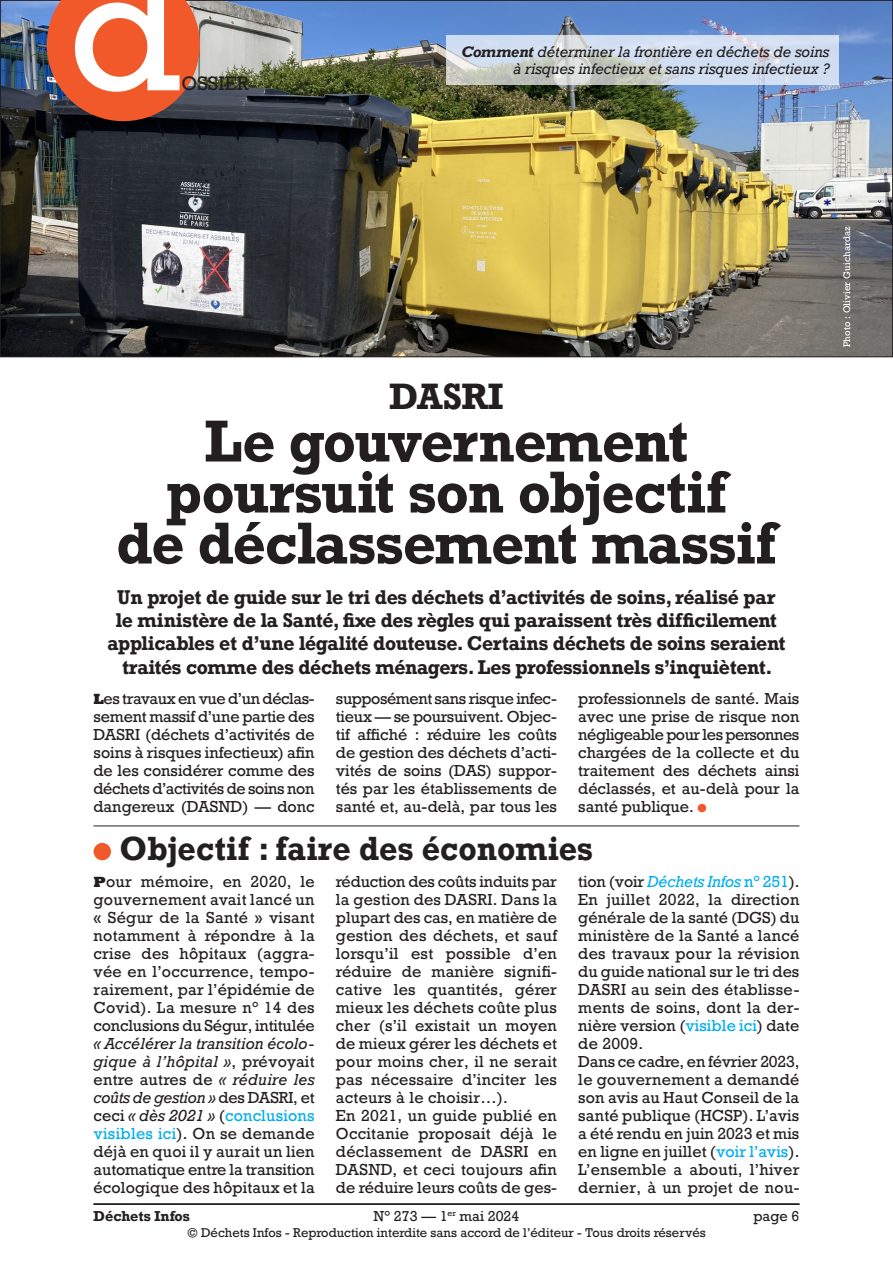
<style>
.page{position:relative;width:893px;height:1263px;background:#fff}
.page>*{position:absolute;margin:0;border:0;box-sizing:border-box;transform-origin:0 0}
.t1{font:166.5px "Rockwell";color:#fff}
.Titre_32{font:700 55.5px/51px "Rockwell";letter-spacing:-.02em;color:#231f20;text-align:center}
.Titre_32-2{font:700 34.5px "Rockwell";letter-spacing:-.01em;color:#231f20}
.Texte_courant{font:700 31.5px "Rockwell";letter-spacing:.01em;color:#231f20;scale:.95 1}
.Châpo_12_5pt{font:700 18.75px/23.2px "Rockwell";letter-spacing:-.01em;color:#231f20;text-align:center}
.t2{font:18.3px "Rockwell";color:#231f20}
.Texte_courant-2{font:15px/18px "Rockwell";color:#231f20;text-align:justify}
.Texte_courant-3{font:italic 15px "Rockwell";letter-spacing:-.01em;color:#00aeef}
.Légende_photo{font:italic 14.25px "Rockwell";letter-spacing:-.005em;color:#231f20}
.t3{font:13.5px "Rockwell";color:#231f20}
.t4{font:700 13.5px "Rockwell";color:#231f20}
.t5{font:12px "Rockwell";color:#231f20}
.Crédit_photo{font:9px "Rockwell";letter-spacing:.015em;color:#fff}
.s1{font-weight:700}
.s2{font-family:"Rockwell Std";font-weight:800}
.s3{font-style:italic}
.s4{color:#00aeef}
.s5{font-style:normal;color:#231f20}
.s6{font-style:normal}
</style>
<div class="page">
<hr style="left:94px;top:1203px;width:705px;height:2px;background:#231f20">
<div style="left:698px;top:804px;width:8px;height:8px;background:#f1592a;border-radius:50%"></div>
<hr style="left:94px;top:825px;width:705px;height:1px;background:#231f20">
<div style="left:94px;top:843px;width:17px;height:17px;background:#f1592a;border-radius:50%"></div>
<img style="left:2px;top:2px;width:889px;height:353px">
<svg style="left:446px;top:35px;width:393px;height:50px;background:#cfd8e2"></svg>
<svg style="left:47px;top:0;width:153px;height:121px;background:#d55732"></svg>
<h1 class="t1" style="left:69px;top:-73px;width:114px">d</h1>
<p class="t2" style="left:182px;top:72px;width:69px">OSSIER</p>
<p class="Légende_photo" style="left:461px;top:43px;width:370px"><span class="s1">Comment</span> déterminer la frontière en déchets de soins</p>
<p class="Légende_photo" style="left:513px;top:60px;width:318px">à risques infectieux et sans risques infectieux ?</p>
<p class="Titre_32-2" style="left:390px;top:374px;width:115px">DASRI</p>
<p class="Titre_32" style="left:116px;top:415px;width:662px">Le gouvernement poursuit son objectif<br>de déclassement massif</p>
<p class="Châpo_12_5pt" style="left:107px;top:585px;width:680px">Un projet de guide sur le tri des déchets d’activités de soins, réalisé par le ministère de la Santé, fixe des règles qui paraissent très difficilement applicables et d’une légalité douteuse. Certains déchets de soins seraient traités comme des déchets ménagers. Les professionnels s’inquiètent.</p>
<p class="Texte_courant-2" style="left:94px;top:690px;width:223px"><span class="s2">L</span>es travaux en vue d’un déclas&shy;sement massif d’une partie des DASRI (déchets d’activités de soins à risques infectieux) afin de les considérer comme des déchets d’activités de soins non dangereux (DASND) — donc</p>
<p class="Texte_courant-2" style="left:336px;top:690px;width:223px">supposément sans risque infec&shy;tieux — se poursuivent. Objec&shy;tif affiché : réduire les coûts de gestion des déchets d’acti&shy;vités de soins (DAS) suppor&shy;tés par les établissements de santé et, au-delà, par tous les</p>
<p class="Texte_courant-2" style="left:578px;top:690px;width:223px">professionnels de santé. Mais avec une prise de risque non négligeable pour les personnes chargées de la collecte et du traitement des déchets ainsi déclassés, et au-delà pour la santé publique.</p>
<p class="Texte_courant" style="left:119px;top:828px;width:500px">Objectif : faire des économies</p>
<p class="Texte_courant-2" style="left:94px;top:873px;width:223px"><span class="s2">P</span>our mémoire, en 2020, le gouvernement avait lancé un « Ségur de la Santé » visant notamment à répondre à la crise des hôpitaux (aggra&shy;vée en l’occurrence, tempo&shy;rairement, par l’épidémie de Covid). La mesure n° 14 des conclusions du Ségur, intitulée <span class="s3">« Accélérer la transition écolo&shy;gique à l’hôpital »</span>, prévoyait entre autres de <span class="s3">« réduire les coûts de gestion »</span> des DASRI, et ceci <span class="s3">« dès 2021 »</span> (<span class="s4">conclusions visibles ici</span>). On se demande déjà en quoi il y aurait un lien automatique entre la transition écologique des hôpitaux et la</p>
<p class="Texte_courant-2" style="left:336px;top:873px;width:223px">réduction des coûts induits par la gestion des DASRI. Dans la plupart des cas, en matière de gestion des déchets, et sauf lorsqu’il est possible d’en réduire de manière signifi&shy;cative les quantités, gérer mieux les déchets coûte plus cher (s’il existait un moyen de mieux gérer les déchets et pour moins cher, il ne serait pas nécessaire d’inciter les acteurs à le choisir…).</p>
<p class="Texte_courant-3" style="left:578px;top:872px;width:223px"><span class="s5">tion (voir</span> Déchets Infos <span class="s6">n° 251</span><span class="s5">).</span></p>
<p class="Texte_courant-2" style="left:578px;top:891px;width:223px">En juillet 2022, la direction générale de la santé (DGS) du ministère de la Santé a lancé des travaux pour la révision du guide national sur le tri des DASRI au sein des établisse&shy;ments de soins, dont la der&shy;nière version (<span class="s4">visible ici</span>) date de 2009.</p>
<p class="Texte_courant-2" style="left:578px;top:1053px;width:223px">Dans ce cadre, en février 2023, le gouvernement a demandé son avis au Haut Conseil de la santé publique (HCSP). L’avis a été rendu en juin 2023 et mis en ligne en juillet (<span class="s4">voir l’avis</span>).</p>
<p class="Texte_courant-2" style="left:578px;top:1161px;width:223px">L’ensemble a abouti, l’hiver dernier, à un projet de nou-</p>
<p class="Texte_courant-2" style="left:336px;top:1107px;width:223px">En 2021, un guide publié en Occitanie proposait déjà le déclassement de DASRI en DASND, et ceci toujours afin de réduire leurs coûts de ges-</p>
<p class="t4" style="left:94px;top:1207px;width:98px">Déchets Infos</p>
<p class="t3" style="left:373px;top:1207px;width:147px">N° 273 — 1<sup>er</sup> mai 2024</p>
<p class="t3" style="left:753px;top:1207px;width:48px">page 6</p>
<p class="t5" style="left:187px;top:1225px;width:520px">© Déchets Infos - Reproduction interdite sans accord de l’éditeur - Tous droits réservés</p>
<p class="Crédit_photo" style="left:841px;top:347px;width:122px;rotate:-90deg">Photo : Olivier Guichardaz</p>
</div>
